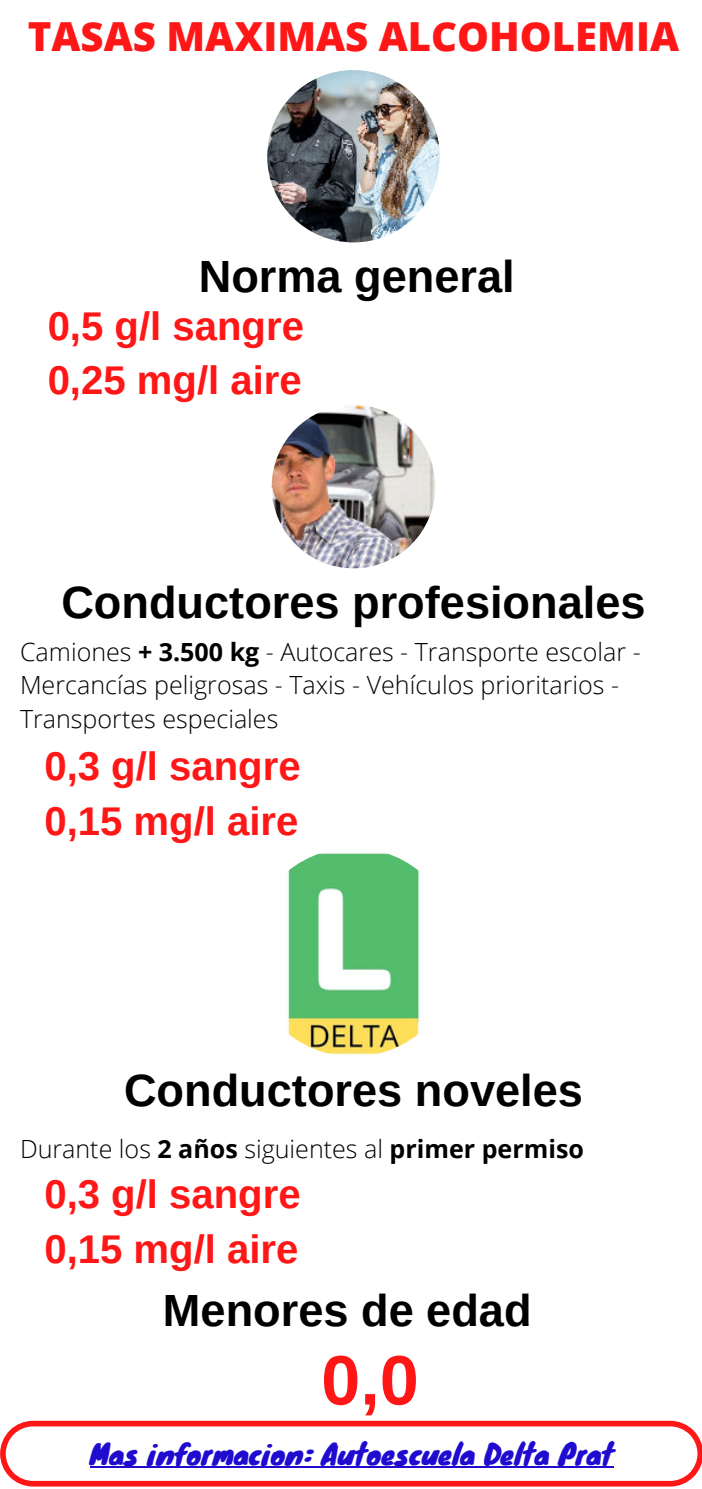
<style>
.page{position:relative;width:702px;height:1489px;background:#fff}
.page>*{position:absolute;margin:0;border:0;box-sizing:border-box;transform-origin:0 0}
.t1{font:700 70px "Arimo";color:#ff1616}
.t2{font:700 45px "Arimo";color:#000}
.t3{font:700 40px/54.5px "Arimo";color:#ff1616}
.t4{font:800 40px "Open Sans";color:#ff1616}
.t5{font:28px "Knewave";color:#1f0ccf}
.t6{font:300 25px/33.8px "Open Sans";color:#000}
.s1{font-weight:700}
</style>
<div class="page">
<img style="left:267px;top:70px;width:172px;height:172px;border-radius:50%">
<img style="left:271px;top:405px;width:164px;height:163px;border-radius:50%">
<img style="left:249px;top:848px;width:208px;height:208px;border-radius:50%">
<svg style="left:0;top:1421px;width:701px;height:65px"></svg>
<hr style="left:90px;top:1466px;width:523px;height:2px;background:#1f0ccf">
<h3 class="t4" style="left:28px;top:6px;width:652px">TASAS MAXIMAS ALCOHOLEMIA</h3>
<h2 class="t2" style="left:199px;top:246px;width:317px">Norma general</h2>
<h3 class="t3" style="left:48px;top:299px;width:258px">0,5 g/l sangre<br>0,25 mg/l aire</h3>
<h2 class="t2" style="left:61px;top:572px;width:585px">Conductores profesionales</h2>
<p class="t6" style="left:20px;top:634px;width:622px">Camiones <span class="s1">+ 3.500 kg</span> - Autocares - Transporte escolar -<br>Mercancías peligrosas - Taxis - Vehículos prioritarios -<br>Transportes especiales</p>
<h3 class="t3" style="left:44px;top:740px;width:258px">0,3 g/l sangre<br>0,15 mg/l aire</h3>
<h2 class="t2" style="left:124px;top:1060px;width:460px">Conductores noveles</h2>
<p class="t6" style="left:20px;top:1131px;width:565px">Durante los <span class="s1">2 años</span> siguientes al <span class="s1">primer permiso</span></p>
<h3 class="t3" style="left:44px;top:1168px;width:258px">0,3 g/l sangre<br>0,15 mg/l aire</h3>
<h2 class="t2" style="left:163px;top:1279px;width:370px">Menores de edad</h2>
<h1 class="t1" style="left:321px;top:1332px;width:99px">0,0</h1>
<p class="t5" style="left:90px;top:1432px;width:525px">Mas informacion: Autoescuela Delta Prat</p>
</div>
